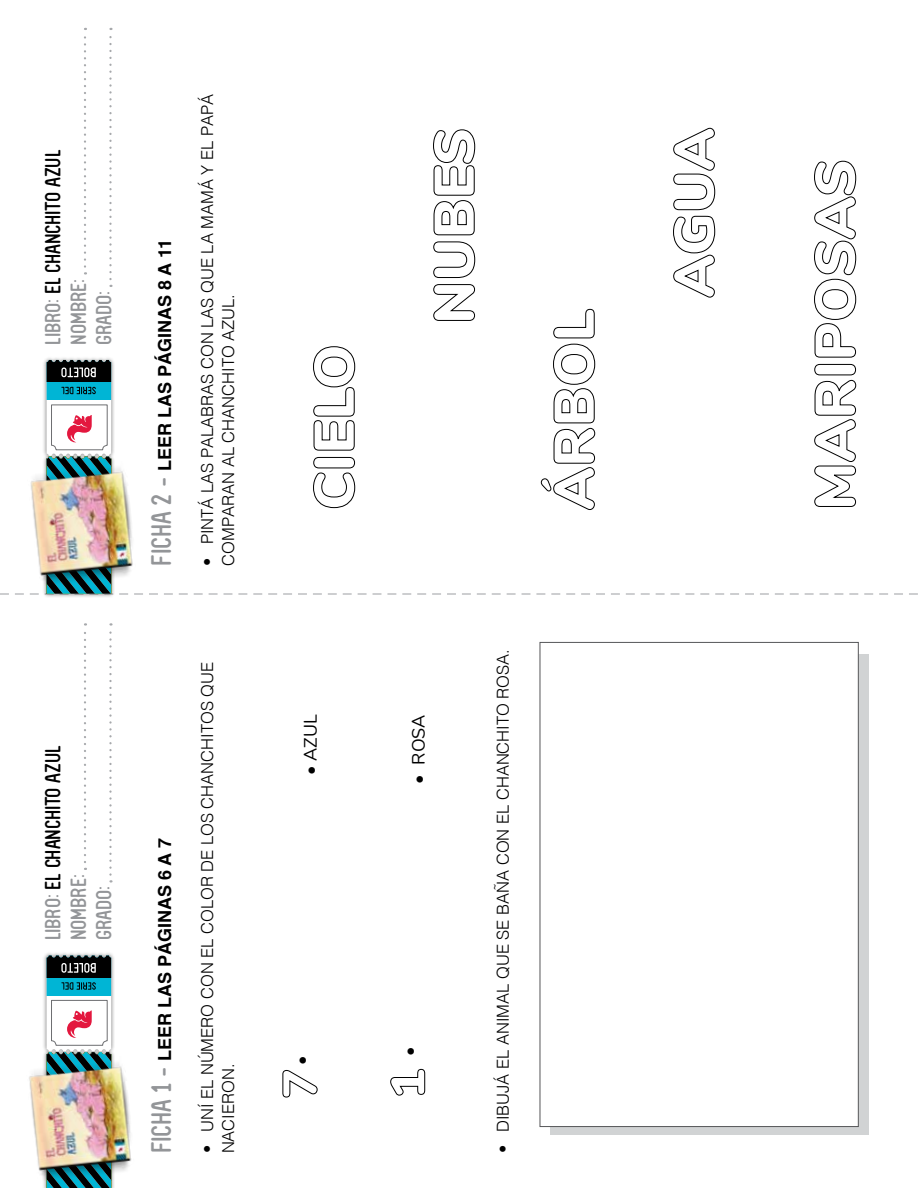
<style>
.page{position:relative;width:918px;height:1188px;background:#fff}
.page>*{position:absolute;margin:0;border:0;box-sizing:border-box;transform-origin:0 0}
.t1{font:21px/25.5px "FV Almelo";color:#939598}
.t2{font:700 18px "Helvetica";color:#000}
.t3{font:18px "Nunito";color:#000}
.t4{font:900 18px "Nunito";color:#000}
.t5{font:300 16.5px/21px "Helvetica";color:#000}
.s1{color:#000}
.s2{font-family:"FV Almelo";font-weight:400;font-size:27px;color:#939598}
.s3{font-weight:900}
</style>
<div class="page">
<div style="left:43px;top:952px;width:72px;height:236px;background:#000;opacity:.45"></div>
<svg style="left:47px;top:955px;width:64px;height:233px"></svg>
<svg style="left:84px;top:623px;width:2px;height:239px"></svg>
<svg style="left:109px;top:623px;width:3px;height:260px"></svg>
<img style="left:29px;top:1052px;width:103px;height:132px">
<svg style="left:282px;top:1070px;width:36px;height:28px"></svg>
<svg style="left:390px;top:1069px;width:35px;height:27px"></svg>
<svg style="left:0;top:28px;width:918px;height:567px"></svg>
<div style="left:550px;top:654px;width:319px;height:481px;background:#d1d3d4"></div>
<div style="left:539px;top:642px;width:320px;height:485px;background:#fff;border:1px solid #58595b"></div>
<p class="t1" style="left:39px;top:345px;width:196px;rotate:-90deg">LIBRO: <span class="s1">EL CHANCHITO AZUL<br></span>NOMBRE:<br>GRADO:</p>
<p class="t1" style="left:39px;top:940px;width:196px;rotate:-90deg">LIBRO: <span class="s1">EL CHANCHITO AZUL<br></span>NOMBRE:<br>GRADO:</p>
<p class="t2" style="left:150px;top:566px;width:328px;rotate:-90deg"><span class="s2">FICHA 2 -</span> LEER LAS PÁGINAS 8 A 11</p>
<p class="t5" style="left:196px;top:566px;width:473px;rotate:-90deg">• PINTÁ LAS PALABRAS CON LAS QUE LA MAMÁ Y EL PAPÁ<br>COMPARAN AL CHANCHITO AZUL.</p>
<p class="t2" style="left:150px;top:1153px;width:317px;rotate:-90deg"><span class="s2">FICHA 1 -</span> LEER LAS PÁGINAS 6 A 7</p>
<p class="t5" style="left:196px;top:1153px;width:493px;rotate:-90deg">• UNÍ EL NÚMERO CON EL COLOR DE LOS CHANCHITOS QUE<br>NACIERON.</p>
<p class="t3" style="left:297px;top:775px;width:62px;rotate:-90deg"><span class="s3">•</span> AZUL</p>
<p class="t4" style="left:288px;top:1065px;width:11px;rotate:-90deg">•</p>
<p class="t3" style="left:405px;top:784px;width:71px;rotate:-90deg"><span class="s3">•</span> ROSA</p>
<p class="t4" style="left:396px;top:1056px;width:11px;rotate:-90deg">•</p>
<p class="t5" style="left:491px;top:1153px;width:506px;rotate:-90deg">• DIBUJÁ EL ANIMAL QUE SE BAÑA CON EL CHANCHITO ROSA.</p>
</div>
